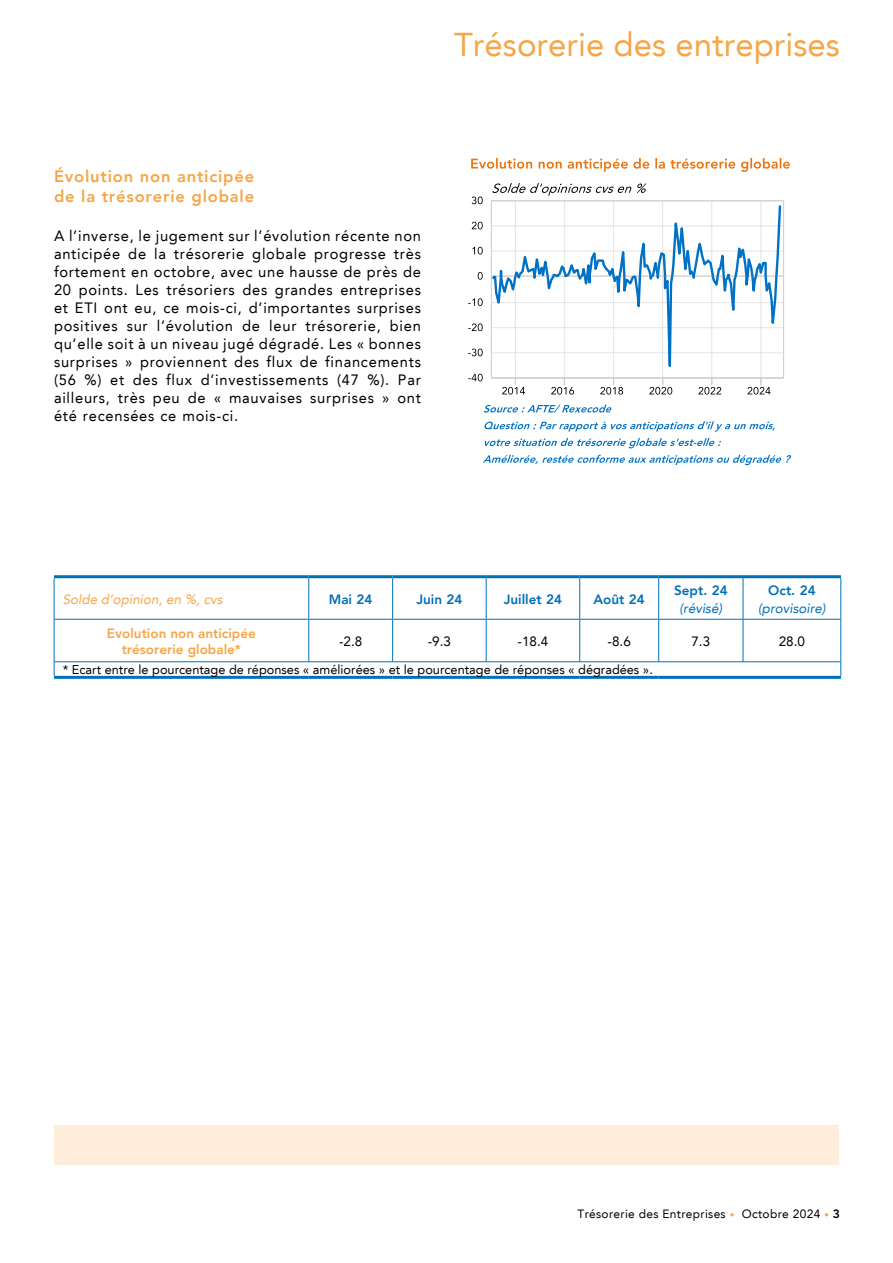
<style>
.page{position:relative;width:893px;height:1263px;background:#fff}
.page>*{position:absolute;margin:0;border:0;box-sizing:border-box;transform-origin:0 0}
.t1{font:33px "Avenir LT";color:#f6a648}
.t2{font:800 16.5px/19.8px "Avenir LT";letter-spacing:.05em;color:#f6a648}
.t3{font:15px/18px "Avenir LT";letter-spacing:.05em;color:#000;text-align:justify}
.t4{font:800 13.5px "Avenir LT";color:#0070ba}
.t5{font:800 13.5px/16.2px "Avenir LT";color:#f6a648;text-align:center}
.t6{font:13.5px "Avenir LT";color:#000}
.t7{font:italic 13.5px "Avenir LT";color:#f6a648}
.t8{font:italic 13.5px "Avenir LT";color:#0070ba}
.t9{font:12.75px "Avenir LT";color:#000}
.t10{font:12px "Avenir LT";letter-spacing:.025em;color:#000}
.s1{font-size:9px;color:#f6a648}
.s2{font-weight:800}
</style>
<div class="page">
<svg style="left:471px;top:158px;width:319px;height:14px"></svg>
<svg style="left:468px;top:183px;width:323px;height:283px"></svg>
<svg style="left:55px;top:578px;width:786px;height:98px"></svg>
<hr style="left:54px;top:575px;width:255px;height:3px;background:#0070ba">
<hr style="left:309px;top:575px;width:84px;height:3px;background:#0070ba">
<hr style="left:393px;top:575px;width:93px;height:3px;background:#0070ba">
<hr style="left:486px;top:575px;width:94px;height:3px;background:#0070ba">
<hr style="left:580px;top:575px;width:79px;height:3px;background:#0070ba">
<hr style="left:659px;top:575px;width:84px;height:3px;background:#0070ba">
<hr style="left:743px;top:575px;width:98px;height:3px;background:#0070ba">
<hr style="left:54px;top:676px;width:255px;height:3px;background:#0070ba">
<hr style="left:309px;top:676px;width:84px;height:3px;background:#0070ba">
<hr style="left:393px;top:676px;width:93px;height:3px;background:#0070ba">
<hr style="left:486px;top:676px;width:94px;height:3px;background:#0070ba">
<hr style="left:580px;top:676px;width:79px;height:3px;background:#0070ba">
<hr style="left:659px;top:676px;width:84px;height:3px;background:#0070ba">
<hr style="left:743px;top:676px;width:98px;height:3px;background:#0070ba">
<hr style="left:54px;top:578px;width:1px;height:41px;background:#0070ba">
<hr style="left:308px;top:578px;width:1px;height:41px;background:#0070ba">
<hr style="left:392px;top:578px;width:1px;height:41px;background:#0070ba">
<hr style="left:486px;top:578px;width:1px;height:41px;background:#0070ba">
<hr style="left:579px;top:578px;width:1px;height:41px;background:#0070ba">
<hr style="left:658px;top:578px;width:1px;height:41px;background:#0070ba">
<hr style="left:743px;top:578px;width:1px;height:41px;background:#0070ba">
<hr style="left:841px;top:578px;width:1px;height:41px;background:#0070ba">
<hr style="left:54px;top:619px;width:1px;height:43px;background:#0070ba">
<hr style="left:308px;top:620px;width:1px;height:42px;background:#0070ba">
<hr style="left:392px;top:620px;width:1px;height:42px;background:#0070ba">
<hr style="left:486px;top:620px;width:1px;height:42px;background:#0070ba">
<hr style="left:579px;top:620px;width:1px;height:42px;background:#0070ba">
<hr style="left:658px;top:620px;width:1px;height:42px;background:#0070ba">
<hr style="left:743px;top:620px;width:1px;height:42px;background:#0070ba">
<hr style="left:841px;top:619px;width:1px;height:43px;background:#0070ba">
<hr style="left:54px;top:661px;width:255px;height:1px;background:#0070ba">
<svg style="left:54px;top:662px;width:1px;height:14px"></svg>
<hr style="left:309px;top:661px;width:84px;height:1px;background:#0070ba">
<hr style="left:393px;top:661px;width:93px;height:1px;background:#0070ba">
<hr style="left:486px;top:661px;width:94px;height:1px;background:#0070ba">
<hr style="left:580px;top:661px;width:79px;height:1px;background:#0070ba">
<hr style="left:659px;top:661px;width:84px;height:1px;background:#0070ba">
<hr style="left:743px;top:661px;width:98px;height:1px;background:#0070ba">
<svg style="left:841px;top:662px;width:1px;height:14px"></svg>
<hr style="left:54px;top:619px;width:255px;height:1px;background:#0070ba">
<hr style="left:309px;top:619px;width:84px;height:1px;background:#0070ba">
<hr style="left:393px;top:619px;width:93px;height:1px;background:#0070ba">
<hr style="left:486px;top:619px;width:94px;height:1px;background:#0070ba">
<hr style="left:580px;top:619px;width:79px;height:1px;background:#0070ba">
<hr style="left:659px;top:619px;width:84px;height:1px;background:#0070ba">
<hr style="left:743px;top:619px;width:98px;height:1px;background:#0070ba">
<div style="left:54px;top:1125px;width:785px;height:40px;background:#fdedda"></div>
<h1 class="t1" style="left:454px;top:25px;width:387px">Trésorerie des entreprises</h1>
<p class="t2" style="left:54px;top:166px;width:202px">Évolution non anticipée de la trésorerie globale</p>
<p class="t3" style="left:54px;top:227px;width:368px">A l’inverse, le jugement sur l’évolution récente non anticipée de la trésorerie globale progresse très fortement en octobre, avec une hausse de près de 20 points. Les trésoriers des grandes entreprises et ETI ont eu, ce mois-ci, d’importantes surprises positives sur l’évolution de leur trésorerie, bien qu’elle soit à un niveau jugé dégradé. Les « bonnes surprises » proviennent des flux de financements (56 %) et des flux d’investissements (47 %). Par ailleurs, très peu de « mauvaises surprises » ont été recensées ce mois-ci.</p>
<p class="t7" style="left:63px;top:591px;width:161px">Solde d’opinion, en %, cvs</p>
<p class="t4" style="left:329px;top:591px;width:45px">Mai 24</p>
<p class="t4" style="left:416px;top:591px;width:48px">Juin 24</p>
<p class="t4" style="left:504px;top:591px;width:60px">Juillet 24</p>
<p class="t4" style="left:593px;top:591px;width:53px">Août 24</p>
<p class="t4" style="left:674px;top:582px;width:55px">Sept. 24</p>
<p class="t8" style="left:679px;top:600px;width:44px">(révisé)</p>
<p class="t4" style="left:768px;top:582px;width:49px">Oct. 24</p>
<p class="t8" style="left:758px;top:600px;width:69px">(provisoire)</p>
<p class="t5" style="left:107px;top:625px;width:150px">Evolution non anticipée trésorerie globale*</p>
<p class="t6" style="left:339px;top:633px;width:25px">-2.8</p>
<p class="t6" style="left:428px;top:633px;width:25px">-9.3</p>
<p class="t6" style="left:518px;top:633px;width:32px">-18.4</p>
<p class="t6" style="left:608px;top:633px;width:25px">-8.6</p>
<p class="t6" style="left:691px;top:633px;width:20px">7.3</p>
<p class="t6" style="left:779px;top:633px;width:28px">28.0</p>
<p class="t9" style="left:63px;top:662px;width:592px">* Ecart entre le pourcentage de réponses « améliorées » et le pourcentage de réponses « dégradées ».</p>
<p class="t10" style="left:577px;top:1207px;width:264px">Trésorerie des Entreprises <span class="s1">•</span> Octobre 2024 <span class="s1">•</span> <span class="s2">3</span></p>
</div>
